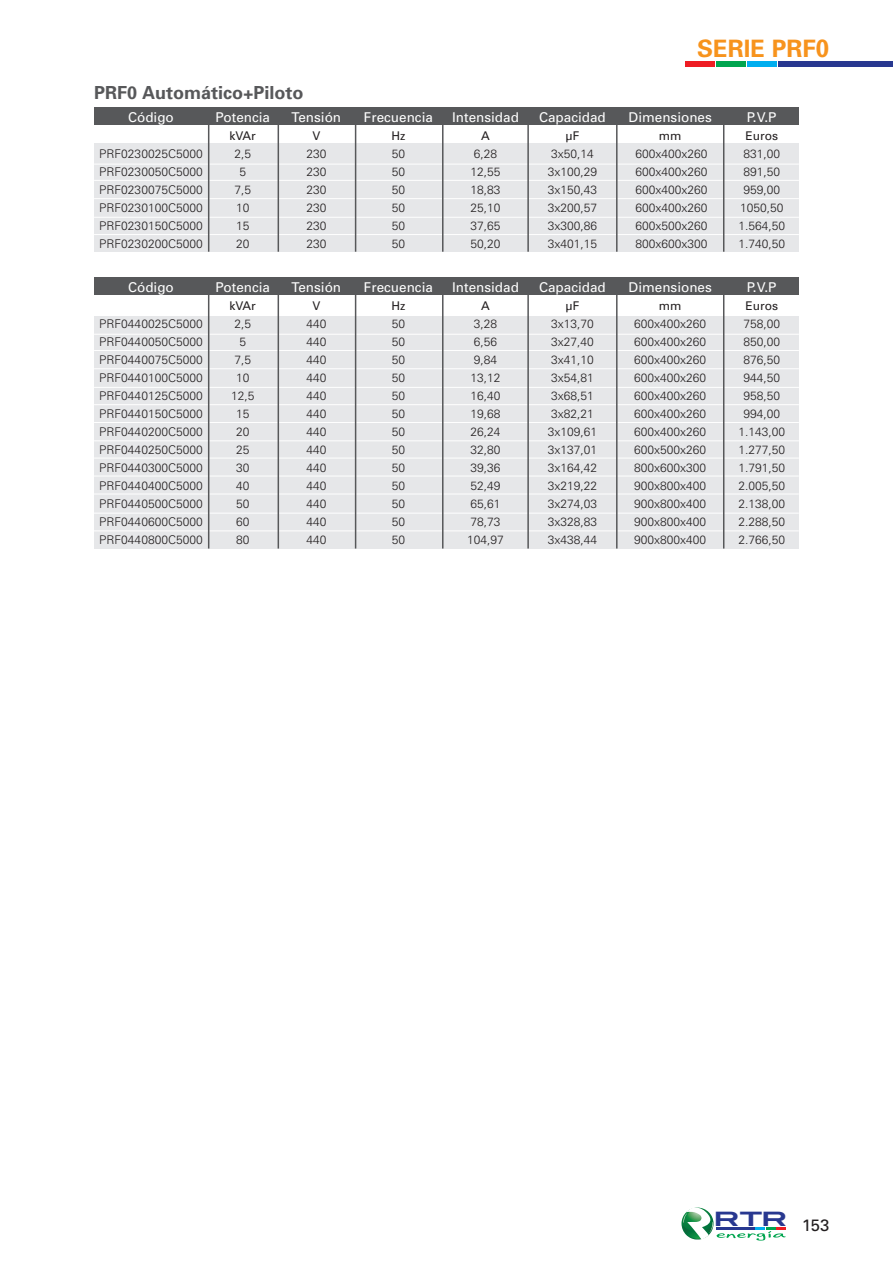
<style>
.page{position:relative;width:893px;height:1263px;background:#fff}
.page>*{position:absolute;margin:0;border:0;box-sizing:border-box;transform-origin:0 0}
.t1{font:700 24px "Univers";color:#f7931d}
.t2{font:700 19.95px "Blair ITC";color:#283890;scale:1.26 1}
.t3{font:700 18px "Univers";color:#57585a}
.t4{font:13.5px "Univers";color:#fff}
.t5{font:300 12px/18px "Univers";color:#231f20;text-align:justify}
.t6{font:12px "Univers";color:#231f20}
.s1{font-size:24.9px}
</style>
<div class="page">
<div style="left:686px;top:61px;width:29px;height:5px;background:#ee1d23"></div>
<div style="left:717px;top:61px;width:29px;height:5px;background:#00a54f"></div>
<div style="left:747px;top:61px;width:29px;height:5px;background:#00aeef"></div>
<div style="left:778px;top:61px;width:115px;height:5px;background:#283890"></div>
<svg style="left:681px;top:1207px;width:105px;height:33px"></svg>
<hr style="left:716px;top:1228px;width:39px;height:2px;background:#283890">
<div style="left:94px;top:143px;width:705px;height:109px;background:#e6e7e9"></div>
<div style="left:94px;top:316px;width:705px;height:232px;background:#e6e7e9"></div>
<hr style="left:94px;top:198px;width:705px;height:1px;background:#fff">
<hr style="left:94px;top:368px;width:705px;height:1px;background:#fff">
<hr style="left:94px;top:164px;width:705px;height:1px;background:#fff">
<hr style="left:94px;top:334px;width:705px;height:1px;background:#fff">
<hr style="left:94px;top:217px;width:705px;height:1px;background:#fff">
<hr style="left:94px;top:387px;width:705px;height:1px;background:#fff">
<hr style="left:94px;top:234px;width:705px;height:1px;background:#fff">
<hr style="left:94px;top:404px;width:705px;height:1px;background:#fff">
<hr style="left:94px;top:422px;width:705px;height:1px;background:#fff">
<hr style="left:94px;top:440px;width:705px;height:1px;background:#fff">
<hr style="left:94px;top:458px;width:705px;height:1px;background:#fff">
<hr style="left:94px;top:476px;width:705px;height:1px;background:#fff">
<hr style="left:94px;top:494px;width:705px;height:1px;background:#fff">
<hr style="left:94px;top:513px;width:705px;height:1px;background:#fff">
<hr style="left:94px;top:530px;width:705px;height:1px;background:#fff">
<hr style="left:94px;top:180px;width:705px;height:1px;background:#fff">
<hr style="left:94px;top:350px;width:705px;height:1px;background:#fff">
<div style="left:94px;top:107px;width:705px;height:18px;background:#57585a"></div>
<div style="left:94px;top:277px;width:705px;height:18px;background:#57585a"></div>
<hr style="left:278px;top:113px;width:1px;height:139px;background:#57585a">
<hr style="left:278px;top:283px;width:1px;height:265px;background:#57585a">
<hr style="left:527px;top:113px;width:2px;height:139px;background:#57585a">
<hr style="left:527px;top:283px;width:2px;height:265px;background:#57585a">
<hr style="left:442px;top:113px;width:1px;height:139px;background:#57585a">
<hr style="left:442px;top:283px;width:1px;height:265px;background:#57585a">
<hr style="left:355px;top:113px;width:1px;height:139px;background:#57585a">
<hr style="left:355px;top:283px;width:1px;height:265px;background:#57585a">
<hr style="left:208px;top:113px;width:1px;height:139px;background:#57585a">
<hr style="left:208px;top:283px;width:1px;height:265px;background:#57585a">
<hr style="left:723px;top:113px;width:1px;height:139px;background:#57585a">
<hr style="left:723px;top:283px;width:1px;height:265px;background:#57585a">
<hr style="left:616px;top:113px;width:2px;height:139px;background:#57585a">
<hr style="left:616px;top:283px;width:2px;height:265px;background:#57585a">
<h3 class="t3" style="left:94px;top:82px;width:211px">PRF0 Automático+Piloto</h3>
<p class="t4" style="left:215px;top:110px;width:56px">Potencia</p>
<p class="t6" style="left:230px;top:129px;width:28px">kVAr</p>
<p class="t5" style="left:234px;top:145px;width:18px;text-align:center">2,5<br>5<br>7,5<br>10<br>15<br>20</p>
<p class="t4" style="left:215px;top:280px;width:56px">Potencia</p>
<p class="t6" style="left:230px;top:299px;width:28px">kVAr</p>
<p class="t5" style="left:231px;top:315px;width:25px;text-align:center">2,5<br>5<br>7,5<br>10<br>12,5<br>15<br>20<br>25<br>30<br>40<br>50<br>60<br>80</p>
<p class="t4" style="left:128px;top:110px;width:47px">Código</p>
<p class="t5" style="left:99px;top:145px;width:105px">PRF0230025C5000<br>PRF0230050C5000<br>PRF0230075C5000<br>PRF0230100C5000<br>PRF0230150C5000<br>PRF0230200C5000</p>
<p class="t4" style="left:128px;top:280px;width:47px">Código</p>
<p class="t5" style="left:99px;top:315px;width:105px">PRF0440025C5000<br>PRF0440050C5000<br>PRF0440075C5000<br>PRF0440100C5000<br>PRF0440125C5000<br>PRF0440150C5000<br>PRF0440200C5000<br>PRF0440250C5000<br>PRF0440300C5000<br>PRF0440400C5000<br>PRF0440500C5000<br>PRF0440600C5000<br>PRF0440800C5000</p>
<p class="t4" style="left:292px;top:110px;width:51px">Tensión</p>
<p class="t6" style="left:312px;top:129px;width:10px">V</p>
<p class="t5" style="left:306px;top:145px;width:22px">230<br>230<br>230<br>230<br>230<br>230</p>
<p class="t4" style="left:292px;top:280px;width:51px">Tensión</p>
<p class="t6" style="left:312px;top:299px;width:10px">V</p>
<p class="t5" style="left:306px;top:315px;width:22px">440<br>440<br>440<br>440<br>440<br>440<br>440<br>440<br>440<br>440<br>440<br>440<br>440</p>
<p class="t4" style="left:364px;top:110px;width:71px">Frecuencia</p>
<p class="t6" style="left:391px;top:129px;width:15px">Hz</p>
<p class="t5" style="left:392px;top:145px;width:15px">50<br>50<br>50<br>50<br>50<br>50</p>
<p class="t4" style="left:364px;top:280px;width:71px">Frecuencia</p>
<p class="t6" style="left:391px;top:299px;width:15px">Hz</p>
<p class="t5" style="left:392px;top:315px;width:15px">50<br>50<br>50<br>50<br>50<br>50<br>50<br>50<br>50<br>50<br>50<br>50<br>50</p>
<p class="t4" style="left:452px;top:110px;width:68px">Intensidad</p>
<p class="t6" style="left:481px;top:129px;width:10px">A</p>
<p class="t5" style="left:471px;top:145px;width:32px;text-align:left">6,28<br>12,55<br>18,83<br>25,10<br>37,65<br>50,20</p>
<p class="t4" style="left:452px;top:280px;width:68px">Intensidad</p>
<p class="t6" style="left:481px;top:299px;width:10px">A</p>
<p class="t5" style="left:467px;top:315px;width:38px;text-align:center">3,28<br>6,56<br>9,84<br>13,12<br>16,40<br>19,68<br>26,24<br>32,80<br>39,36<br>52,49<br>65,61<br>78,73<br>104,97</p>
<p class="t4" style="left:539px;top:110px;width:68px">Capacidad</p>
<p class="t6" style="left:565px;top:129px;width:16px">µF</p>
<p class="t5" style="left:548px;top:145px;width:51px;text-align:left">3x50,14<br>3x100,29<br>3x150,43<br>3x200,57<br>3x300,86<br>3x401,15</p>
<p class="t4" style="left:539px;top:280px;width:68px">Capacidad</p>
<p class="t6" style="left:565px;top:299px;width:16px">µF</p>
<p class="t5" style="left:548px;top:315px;width:51px;text-align:left">3x13,70<br>3x27,40<br>3x41,10<br>3x54,81<br>3x68,51<br>3x82,21<br>3x109,61<br>3x137,01<br>3x164,42<br>3x219,22<br>3x274,03<br>3x328,83<br>3x438,44</p>
<h1 class="t1" style="left:697px;top:34px;width:134px">SERIE PRF<span class="s1">0</span></h1>
<p class="t4" style="left:629px;top:110px;width:85px">Dimensiones</p>
<p class="t6" style="left:659px;top:129px;width:24px">mm</p>
<p class="t5" style="left:635px;top:145px;width:74px">600x400x260<br>600x400x260<br>600x400x260<br>600x400x260<br>600x500x260<br>800x600x300</p>
<p class="t4" style="left:629px;top:280px;width:85px">Dimensiones</p>
<p class="t6" style="left:659px;top:299px;width:24px">mm</p>
<p class="t5" style="left:634px;top:315px;width:74px">600x400x260<br>600x400x260<br>600x400x260<br>600x400x260<br>600x400x260<br>600x400x260<br>600x400x260<br>600x500x260<br>800x600x300<br>900x800x400<br>900x800x400<br>900x800x400<br>900x800x400</p>
<p class="t4" style="left:747px;top:110px;width:31px">P.V.P</p>
<p class="t6" style="left:745px;top:129px;width:34px">Euros</p>
<p class="t5" style="left:738px;top:145px;width:48px;text-align:center">831,00<br>891,50<br>959,00<br>1050,50<br>1.564,50<br>1.740,50</p>
<p class="t4" style="left:747px;top:280px;width:31px">P.V.P</p>
<p class="t6" style="left:745px;top:299px;width:34px">Euros</p>
<p class="t5" style="left:738px;top:315px;width:48px;text-align:center">758,00<br>850,00<br>876,50<br>944,50<br>958,50<br>994,00<br>1.143,00<br>1.277,50<br>1.791,50<br>2.005,50<br>2.138,00<br>2.288,50<br>2.766,50</p>
<h2 class="t2" style="left:713px;top:1206px;width:94px">RTR <sub>153</sub></h2>
</div>
